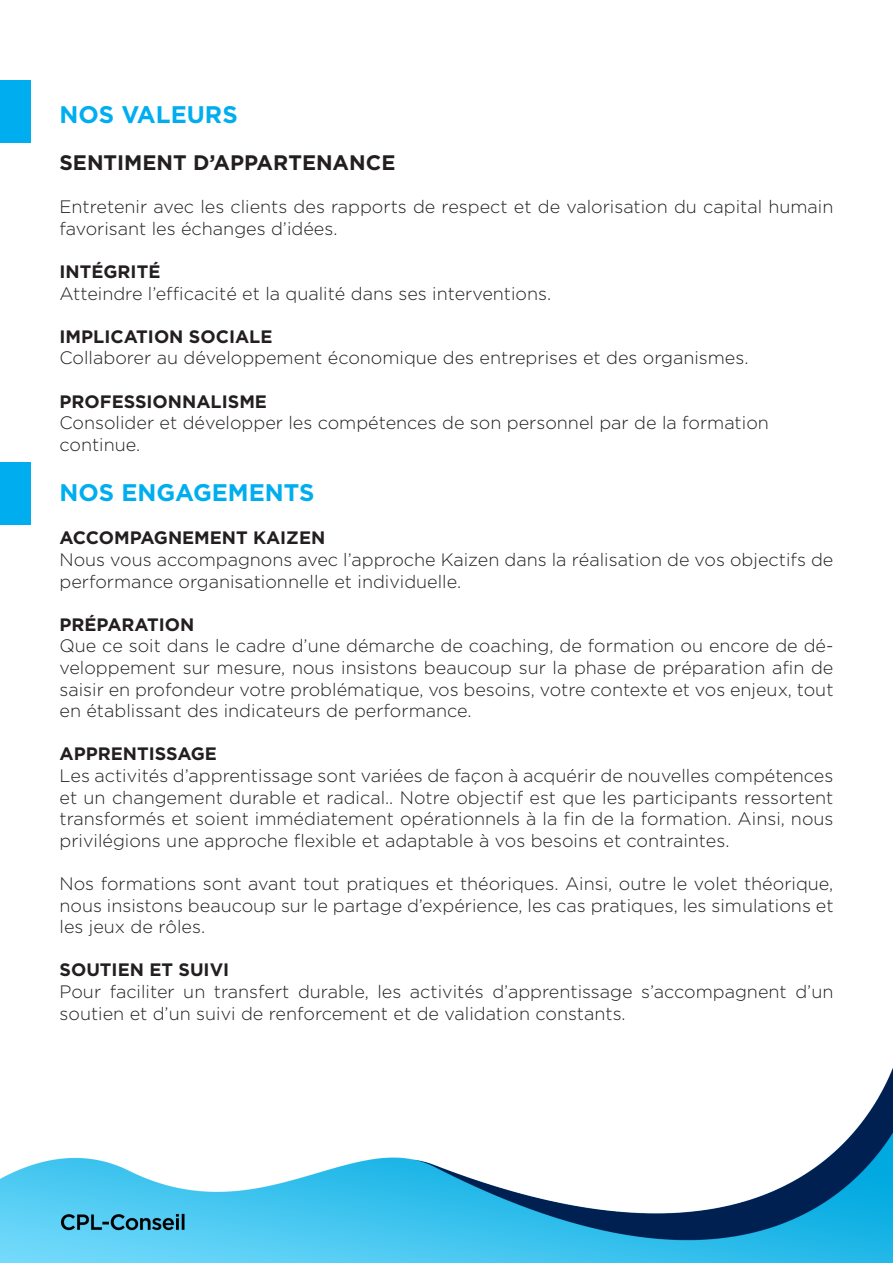
<style>
.page{position:relative;width:893px;height:1263px;background:#fff}
.page>*{position:absolute;margin:0;border:0;box-sizing:border-box;transform-origin:0 0}
.t1{font:700 24px "Gotham";color:#00aeef}
.t2{font:700 21px "Gotham";color:#231f20}
.t3{font:300 18px/21.6px "Gotham";color:#231f20}
.t4{font:700 18px "Gotham";color:#231f20}
</style>
<div class="page">
<img style="left:0;top:80px;width:893px;height:1183px">
<div style="left:0;top:81px;width:30px;height:62px;background:#00aeef"></div>
<div style="left:0;top:463px;width:30px;height:62px;background:#00aeef"></div>
<p class="t1" style="left:60px;top:99px;width:180px">NOS VALEURS</p>
<p class="t2" style="left:60px;top:149px;width:337px">SENTIMENT D’APPARTENANCE</p>
<p class="t3" style="left:60px;top:196px;width:775px">Entretenir avec les clients des rapports de respect et de valorisation du capital humain favorisant les échanges d’idées.</p>
<p class="t4" style="left:60px;top:260px;width:102px">INTÉGRITÉ</p>
<p class="t3" style="left:60px;top:282px;width:493px">Atteindre l’efficacité et la qualité dans ses interventions.</p>
<p class="t4" style="left:60px;top:324px;width:214px">IMPLICATION SOCIALE</p>
<p class="t3" style="left:60px;top:347px;width:690px">Collaborer au développement économique des entreprises et des organismes.</p>
<p class="t4" style="left:60px;top:389px;width:209px">PROFESSIONNALISME</p>
<p class="t3" style="left:60px;top:412px;width:711px">Consolider et développer les compétences de son personnel par de la formation</p>
<p class="t3" style="left:60px;top:433px;width:82px">continue.</p>
<p class="t1" style="left:60px;top:477px;width:256px">NOS ENGAGEMENTS</p>
<p class="t4" style="left:60px;top:526px;width:267px">ACCOMPAGNEMENT KAIZEN</p>
<p class="t3" style="left:60px;top:548px;width:775px">Nous vous accompagnons avec l’approche Kaizen dans la réalisation de vos objectifs de performance organisationnelle et individuelle.</p>
<p class="t4" style="left:60px;top:612px;width:136px">PRÉPARATION</p>
<p class="t3" style="left:60px;top:635px;width:775px;text-align:justify">Que ce soit dans le cadre d’une démarche de coaching, de formation ou encore de dé&shy;veloppement sur mesure, nous insistons beaucoup sur la phase de préparation afin de saisir en profondeur votre problématique, vos besoins, votre contexte et vos enjeux, tout en établissant des indicateurs de performance.</p>
<p class="t4" style="left:60px;top:742px;width:159px">APPRENTISSAGE</p>
<p class="t3" style="left:60px;top:764px;width:775px;text-align:justify">Les activités d’apprentissage sont variées de façon à acquérir de nouvelles compétences et un changement durable et radical.. Notre objectif est que les participants ressortent transformés et soient immédiatement opérationnels à la fin de la formation. Ainsi, nous privilégions une approche flexible et adaptable à vos besoins et contraintes.</p>
<p class="t3" style="left:60px;top:872px;width:775px;text-align:justify">Nos formations sont avant tout pratiques et théoriques. Ainsi, outre le volet théorique, nous insistons beaucoup sur le partage d’expérience, les cas pratiques, les simulations et les jeux de rôles.</p>
<p class="t4" style="left:60px;top:958px;width:171px">SOUTIEN ET SUIVI</p>
<p class="t3" style="left:60px;top:980px;width:775px">Pour faciliter un transfert durable, les activités d’apprentissage s’accompagnent d’un soutien et d’un suivi de renforcement et de validation constants.</p>
</div>
